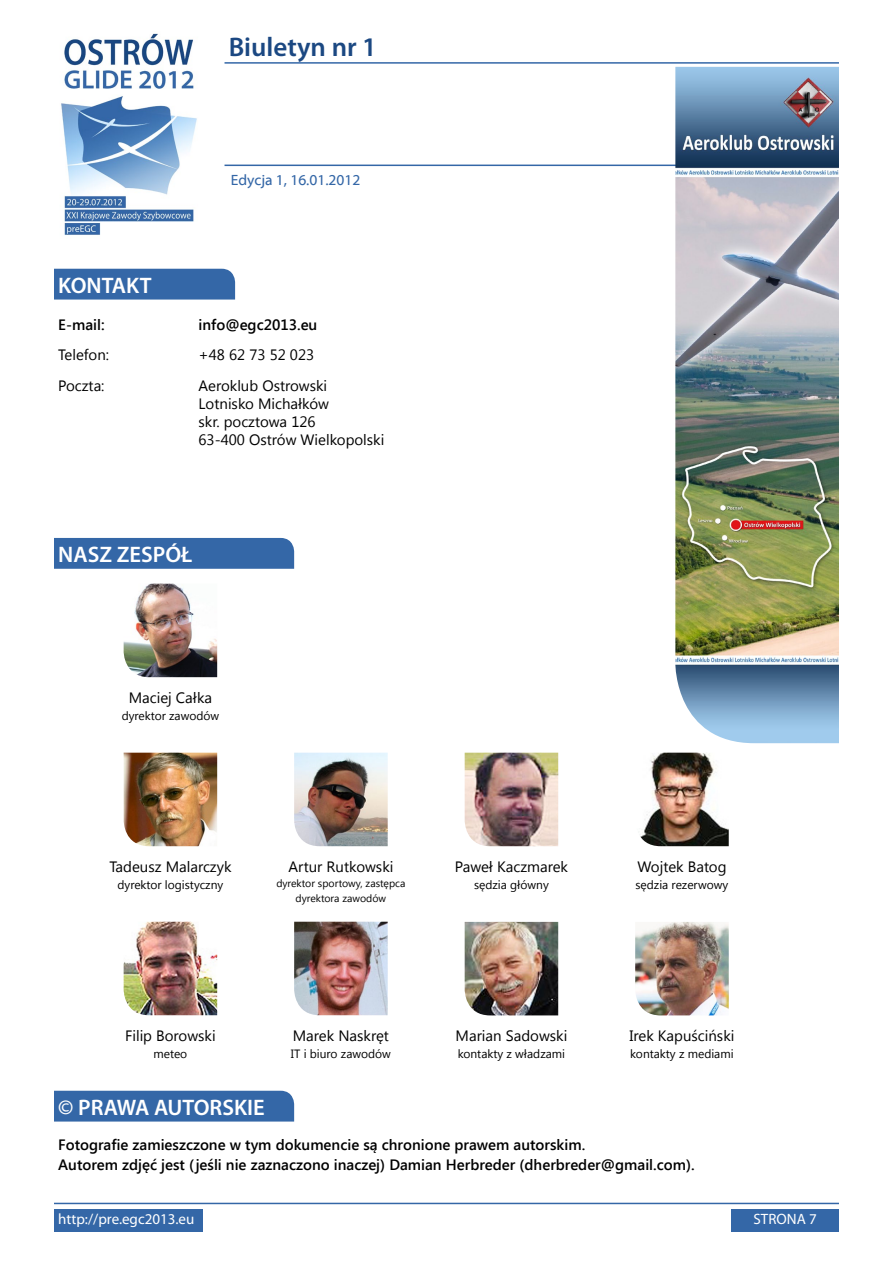
<style>
.page{position:relative;width:893px;height:1263px;background:#fff}
.page>*{position:absolute;margin:0;border:0;box-sizing:border-box;transform-origin:0 0}
.t1{font:600 27px "Myriad Pro";color:#1b4882}
.t2{font:600 22.5px "Myriad Pro";color:#fff}
.t3{font:15px/18px "Segoe UI";color:#000}
.t4{font:600 15px/20.2px "Segoe UI";color:#000}
.t5{font:15px "Myriad Pro";color:#fff}
.t6{font:15px "Myriad Web Pro";color:#3467a7}
.t7{font:12px "Segoe UI";color:#000}
.t8{font:10.5px/15px "Segoe UI";color:#000;text-align:center}
</style>
<div class="page">
<img style="left:61px;top:33px;width:136px;height:202px">
<div style="left:731px;top:1209px;width:108px;height:22px;background:#3467a7"></div>
<div style="left:54px;top:1209px;width:149px;height:22px;background:#3467a7"></div>
<hr style="left:54px;top:1203px;width:785px;height:1px;background:#3467a7">
<hr style="left:225px;top:62px;width:614px;height:2px;background:#3467a7">
<hr style="left:225px;top:165px;width:614px;height:1px;background:#3467a7">
<div style="left:54px;top:269px;width:181px;height:31px;background:#3467a7"></div>
<div style="left:54px;top:538px;width:240px;height:31px;background:#3467a7"></div>
<img style="left:124px;top:584px;width:93px;height:93px">
<img style="left:124px;top:753px;width:93px;height:93px">
<img style="left:294px;top:753px;width:94px;height:93px">
<img style="left:465px;top:753px;width:93px;height:93px">
<img style="left:640px;top:753px;width:89px;height:93px">
<img style="left:124px;top:922px;width:93px;height:93px">
<img style="left:294px;top:922px;width:94px;height:93px">
<img style="left:465px;top:922px;width:93px;height:93px">
<img style="left:635px;top:922px;width:94px;height:93px">
<div style="left:54px;top:1091px;width:240px;height:30px;background:#3467a7"></div>
<img style="left:675px;top:67px;width:164px;height:676px">
<h1 class="t1" style="left:229px;top:30px;width:150px">Biuletyn nr 1</h1>
<p class="t6" style="left:231px;top:172px;width:131px">Edycja 1, 16.01.2012</p>
<h2 class="t2" style="left:58px;top:271px;width:95px">KONTAKT</h2>
<p class="t4" style="left:58px;top:313px;width:48px">E-mail:</p>
<p class="t4" style="left:199px;top:313px;width:120px">info@egc2013.eu</p>
<p class="t3" style="left:58px;top:345px;width:52px">Telefon:</p>
<p class="t3" style="left:199px;top:345px;width:117px">+48 62 73 52 023</p>
<p class="t3" style="left:58px;top:376px;width:48px">Poczta:</p>
<p class="t3" style="left:199px;top:376px;width:187px">Aeroklub Ostrowski<br>Lotnisko Michałków<br>skr. pocztowa 126<br>63-400 Ostrów Wielkopolski</p>
<h2 class="t2" style="left:58px;top:540px;width:136px">NASZ ZESPÓŁ</h2>
<p class="t3" style="left:129px;top:688px;width:85px">Maciej Całka</p>
<p class="t7" style="left:122px;top:707px;width:99px">dyrektor zawodów</p>
<p class="t3" style="left:109px;top:857px;width:124px">Tadeusz Malarczyk</p>
<p class="t7" style="left:117px;top:876px;width:107px">dyrektor logistyczny</p>
<p class="t3" style="left:288px;top:857px;width:106px">Artur Rutkowski</p>
<p class="t8" style="left:276px;top:875px;width:131px">dyrektor sportowy, zastępca dyrektora zawodów</p>
<p class="t3" style="left:125px;top:1026px;width:92px">Filip Borowski</p>
<p class="t7" style="left:153px;top:1045px;width:35px">meteo</p>
<p class="t3" style="left:293px;top:1026px;width:98px">Marek Naskręt</p>
<p class="t7" style="left:291px;top:1045px;width:102px">IT i biuro zawodów</p>
<p class="t3" style="left:455px;top:857px;width:115px">Paweł Kaczmarek</p>
<p class="t7" style="left:474px;top:876px;width:76px">sędzia główny</p>
<p class="t3" style="left:456px;top:1026px;width:113px">Marian Sadowski</p>
<p class="t7" style="left:458px;top:1046px;width:109px">kontakty z władzami</p>
<p class="t3" style="left:637px;top:857px;width:91px">Wojtek Batog</p>
<p class="t7" style="left:635px;top:876px;width:94px">sędzia rezerwowy</p>
<p class="t3" style="left:629px;top:1026px;width:106px">Irek Kapuściński</p>
<p class="t7" style="left:630px;top:1046px;width:105px">kontakty z mediami</p>
<h2 class="t2" style="left:58px;top:1093px;width:208px">© PRAWA AUTORSKIE</h2>
<p class="t4" style="left:58px;top:1133px;width:638px">Fotografie zamieszczone w tym dokumencie są chronione prawem autorskim.<br>Autorem zdjęć jest (jeśli nie zaznaczono inaczej) Damian Herbreder (dherbreder@gmail.com).</p>
<p class="t5" style="left:58px;top:1210px;width:138px">http://pre.egc2013.eu</p>
<p class="t5" style="left:754px;top:1210px;width:65px">STRONA 7</p>
</div>
